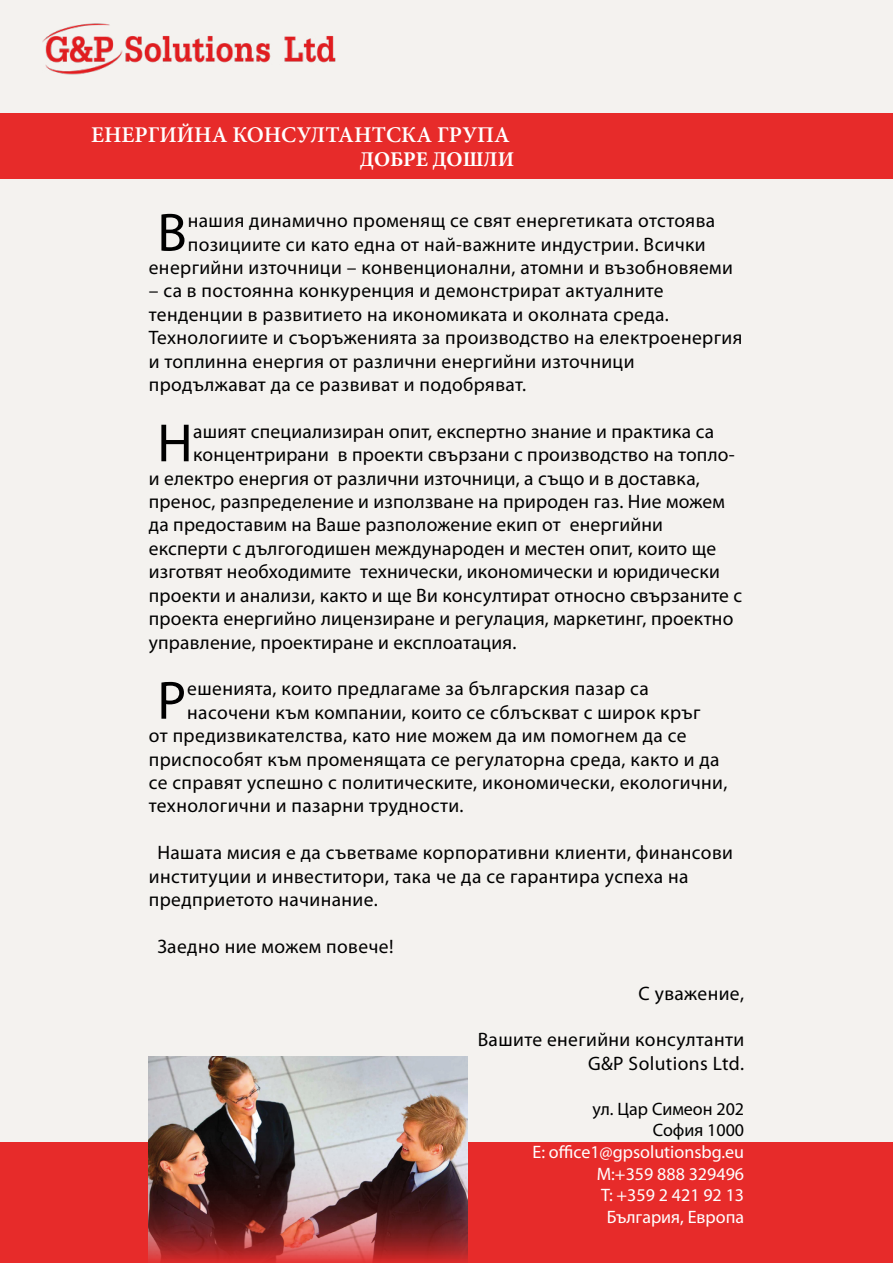
<style>
.page{position:relative;width:893px;height:1263px;background:#f4f2ef}
.page>*{position:absolute;margin:0;border:0;box-sizing:border-box;transform-origin:0 0}
.t1{font:54.15px "Myriad Pro";color:#000}
.t2{font:600 22.5px "Minion Pro";color:#fff}
.t3{font:700 21px "Minion Pro";letter-spacing:-.005em;color:#fff}
.t4{font:19.5px/23.4px "Myriad Pro";letter-spacing:.015em;color:#000}
.t5{font:18px/21.6px "Myriad Pro";color:#fff;text-align:right}
.t6{font:18px/21.6px "Myriad Pro";color:#000;text-align:right}
</style>
<div class="page">
<div style="left:0;top:1143px;width:893px;height:120px;background:#e72b2a"></div>
<img style="left:43px;top:23px;width:293px;height:52px">
<div style="left:0;top:113px;width:893px;height:66px;background:#e72b2a"></div>
<img style="left:149px;top:1056px;width:318px;height:207px">
<p class="t2" style="left:91px;top:119px;width:420px">ЕНЕРГИЙНА КОНСУЛТАНТСКА ГРУПА</p>
<p class="t3" style="left:360px;top:144px;width:156px">ДОБРЕ ДОШЛИ</p>
<h1 class="t1" style="left:157px;top:199px;width:31px">В</h1>
<p class="t4" style="left:188px;top:209px;width:529px">нашия динамично променящ се свят енергетиката отстоява</p>
<p class="t4" style="left:188px;top:232px;width:519px">позициите си като една от най-важните индустрии. Всички</p>
<p class="t4" style="left:149px;top:255px;width:586px">енергийни източници – конвенционални, атомни и възобновяеми</p>
<p class="t4" style="left:149px;top:279px;width:595px">– са в постоянна конкуренция и демонстрират актуалните тенденции в развитието на икономиката и околната среда.<br>Технологиите и съоръженията за производство на електроенергия и топлинна енергия от различни енергийни източници продължават да се развиват и подобряват.</p>
<h1 class="t1" style="left:157px;top:410px;width:37px">Н</h1>
<p class="t4" style="left:193px;top:419px;width:522px">ашият специализиран опит, експертно знание и практика са</p>
<p class="t4" style="left:193px;top:443px;width:543px">концентрирани в проекти свързани с производство на топло-</p>
<p class="t4" style="left:149px;top:466px;width:553px">и електро енергия от различни източници, а също и в доставка,</p>
<p class="t4" style="left:149px;top:489px;width:578px">пренос, разпределение и използване на природен газ. Ние можем</p>
<p class="t4" style="left:149px;top:513px;width:516px">да предоставим на Ваше разположение екип от енергийни</p>
<p class="t4" style="left:149px;top:536px;width:569px">експерти с дългогодишен международен и местен опит, които ще</p>
<p class="t4" style="left:149px;top:560px;width:572px">изготвят необходимите технически, икономически и юридически</p>
<p class="t4" style="left:149px;top:583px;width:595px">проекти и анализи, както и ще Ви консултират относно свързаните с</p>
<p class="t4" style="left:149px;top:606px;width:586px">проекта енергийно лицензиране и регулация, маркетинг, проектно</p>
<p class="t4" style="left:149px;top:630px;width:369px">управление, проектиране и експлоатация.</p>
<h1 class="t1" style="left:157px;top:667px;width:30px">Р</h1>
<p class="t4" style="left:187px;top:677px;width:463px">ешенията, които предлагаме за българския пазар са</p>
<p class="t4" style="left:187px;top:700px;width:515px">насочени към компании, които се сблъскват с широк кръг</p>
<p class="t4" style="left:149px;top:723px;width:539px">от предизвикателства, като ние можем да им помогнем да се</p>
<p class="t4" style="left:149px;top:747px;width:572px">приспособят към променящата се регулаторна среда, както и да</p>
<p class="t4" style="left:149px;top:770px;width:580px">се справят успешно с политическите, икономически, екологични,</p>
<p class="t4" style="left:149px;top:794px;width:316px">технологични и пазарни трудности.</p>
<p class="t4" style="left:149px;top:840px;width:586px;text-indent:9px">Нашата мисия е да съветваме корпоративни клиенти, финансови институции и инвеститори, така че да се гарантира успеха на предприетото начинание.</p>
<p class="t4" style="left:157px;top:934px;width:238px">Заедно ние можем повече!</p>
<p class="t4" style="left:639px;top:981px;width:107px">С уважение,</p>
<p class="t4" style="left:478px;top:1028px;width:268px;text-align:right">Вашите енегийни консултанти<br>G&amp;P Solutions Ltd.</p>
<p class="t6" style="left:592px;top:1098px;width:153px">ул. Цар Симеон 202<br>София 1000</p>
<p class="t5" style="left:532px;top:1141px;width:213px">Е: office1@gpsolutionsbg.eu<br>М:+359 888 329496<br>Т: +359 2 421 92 13<br>България, Европа</p>
</div>
